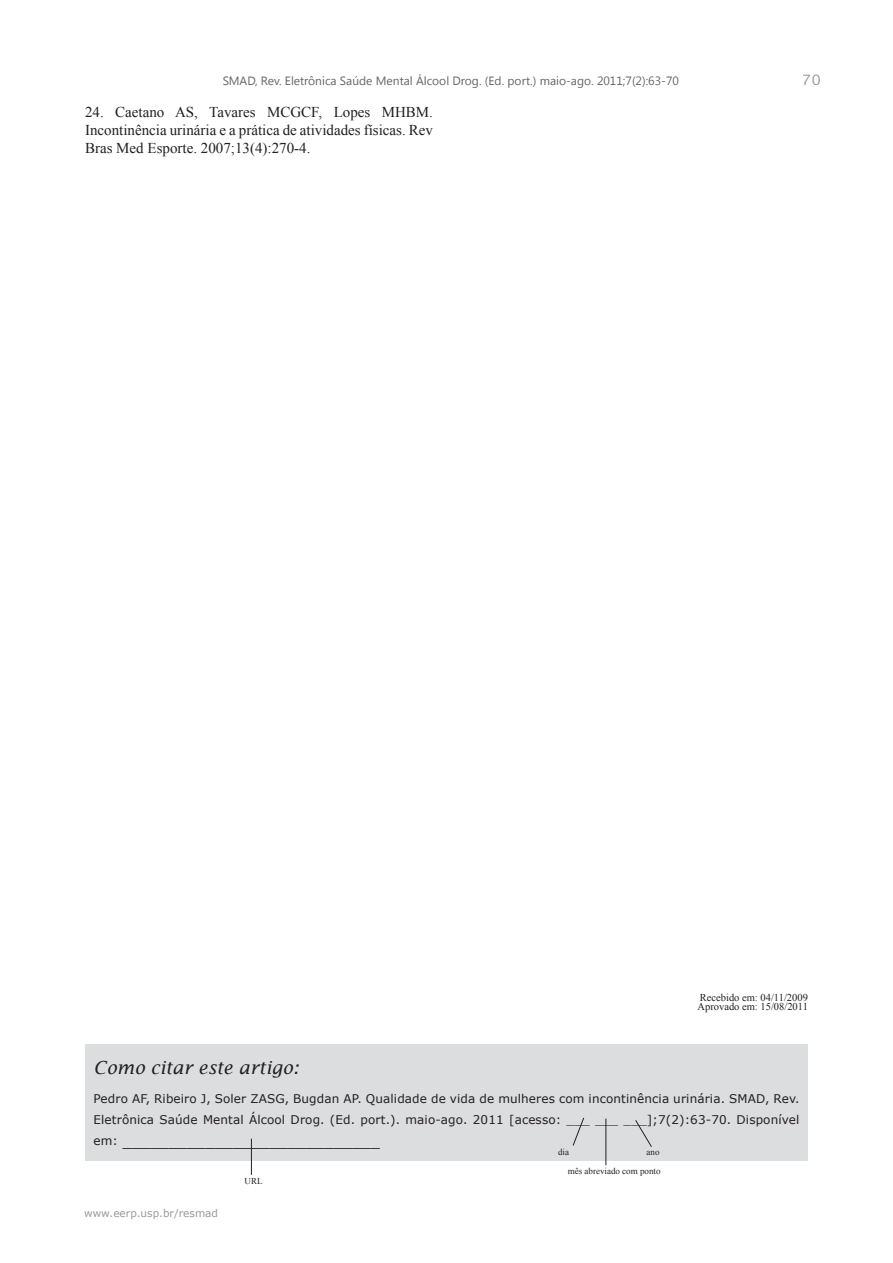
<style>
.page{position:relative;width:893px;height:1263px;background:#fff}
.page>*{position:absolute;margin:0;border:0;box-sizing:border-box;transform-origin:0 0}
.t1{font:18px "Times New Roman";color:#231f20}
.t2{font:italic 18px "Lucida Fax";color:#231f20}
._19__Referências{font:15px/18px "Times New Roman";color:#231f20;text-align:justify}
.t3{font:13.5px "Geneva";color:#6c6d70}
.t4{font:12px/21px "Verdana";letter-spacing:.01em;color:#231f20}
.t5{font:12px "Segoe UI";color:#231f20}
._22__Recebido_Aceito{font:10.5px "Times New Roman";color:#231f20}
.t6{font:10.5px "Verdana";color:#6c6d70}
._19__Referências-2{font:9px "Times New Roman";color:#231f20}
.s1{font-family:"Verdana";font-size:12px}
</style>
<div class="page">
<div style="left:85px;top:1044px;width:723px;height:117px;background:#dcdddf"></div>
<svg style="left:573px;top:1117px;width:11px;height:29px"></svg>
<hr style="left:606px;top:1118px;width:1px;height:47px;background:#231f20">
<svg style="left:635px;top:1120px;width:17px;height:27px"></svg>
<hr style="left:251px;top:1139px;width:1px;height:36px;background:#231f20">
<p class="t5" style="left:222px;top:73px;width:458px">SMAD, Rev. Eletrônica Saúde Mental Álcool Drog. (Ed. port.) maio-ago. 2011;7(2):63-70</p>
<p class="_19__Referências" style="left:85px;top:102px;width:350px">24. Caetano AS, Tavares MCGCF, Lopes MHBM.<br>Incontinência urinária e a prática de atividades físicas. Rev Bras Med Esporte. 2007;13(4):270-4.</p>
<p class="t3" style="left:803px;top:71px;width:20px">70</p>
<p class="_22__Recebido_Aceito" style="left:700px;top:990px;width:110px">Recebido em: 04/11/2009</p>
<p class="_22__Recebido_Aceito" style="left:697px;top:999px;width:112px">Aprovado em: 15/08/2011</p>
<p class="t2" style="left:94px;top:1057px;width:207px">Como citar este artigo:</p>
<p class="t4" style="left:94px;top:1088px;width:707px">Pedro AF, Ribeiro J, Soler ZASG, Bugdan AP. Qualidade de vida de mulheres com incontinência urinária. SMAD, Rev.<br>Eletrônica Saúde Mental Álcool Drog. (Ed. port.). maio-ago. 2011 [acesso: ___ ___ ___];7(2):63-70. Disponível</p>
<p class="t1" style="left:94px;top:1127px;width:288px"><span class="s1">em:</span> ____________________________</p>
<p class="_19__Referências-2" style="left:558px;top:1146px;width:12px">dia</p>
<p class="_19__Referências-2" style="left:568px;top:1165px;width:94px">mês abreviado com ponto</p>
<p class="_19__Referências-2" style="left:646px;top:1145px;width:14px">ano</p>
<p class="_19__Referências-2" style="left:244px;top:1175px;width:19px">URL</p>
<p class="t6" style="left:84px;top:1206px;width:135px">www.eerp.usp.br/resmad</p>
</div>
